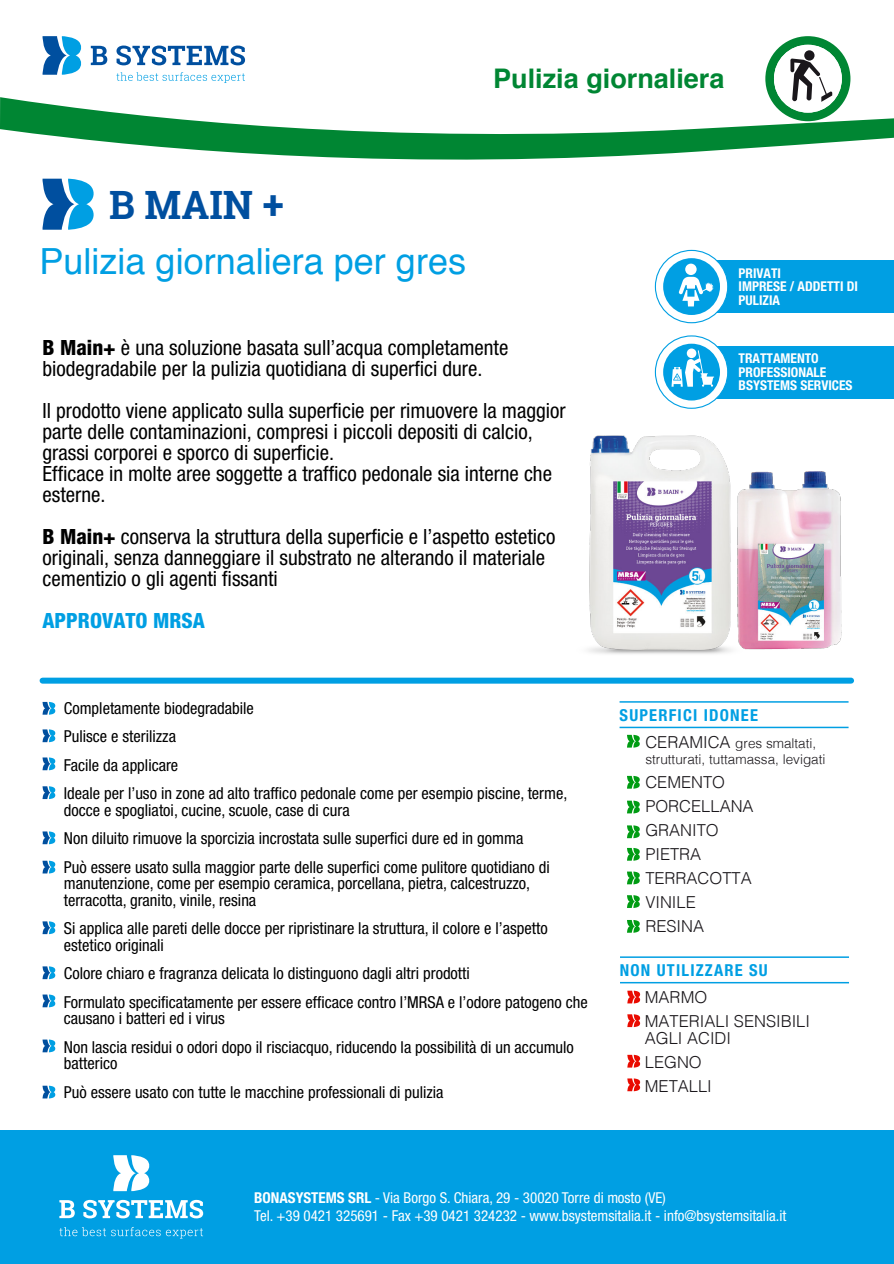
<style>
.page{position:relative;width:894px;height:1264px;background:#fff}
.page>*{position:absolute;margin:0;border:0;box-sizing:border-box;transform-origin:0 0}
.t1{font:700 39px "Roboto Slab";color:#004f9f}
.t2{font:36px "Helvetica";color:#009fe3}
.t3{font:700 27px "Helvetica";color:#008633}
.t4{font:condensed 21px/21px "Helvetica Neue";color:#000}
.t5{font:800 condensed 21px "Helvetica Neue";color:#009fe3}
.t6{font:condensed 16.5px/28.5px "Helvetica Neue";color:#000}
.t7{font:300 16.5px/24px "Helvetica";color:#1a171b}
.t8{font:700 condensed 16.5px "Helvetica Neue LT Std";letter-spacing:.075em;color:#009fe3}
.t9{font:condensed 15px/18px "Helvetica Neue LT Std";color:#fff}
.t10{font:700 condensed 13.5px/13.5px "Helvetica Neue LT Std";color:#fff}
.t11{font:300 13.5px/16.5px "Helvetica";color:#1a171b}
.s1{font-weight:800}
.s2{font-size:16.5px}
.s3{font-weight:700}
</style>
<div class="page">
<svg style="left:43px;top:179px;width:51px;height:51px"></svg>
<svg style="left:91px;top:46px;width:16px;height:19px"></svg>
<svg style="left:116px;top:46px;width:129px;height:19px"></svg>
<svg style="left:43px;top:36px;width:39px;height:38px"></svg>
<svg style="left:117px;top:72px;width:127px;height:2px"></svg>
<div style="left:43px;top:677px;width:807px;height:6px;background:#009fe3"></div>
<svg style="left:43px;top:702px;width:13px;height:12px"></svg>
<svg style="left:43px;top:729px;width:13px;height:13px"></svg>
<svg style="left:43px;top:757px;width:13px;height:13px"></svg>
<svg style="left:43px;top:786px;width:13px;height:13px"></svg>
<svg style="left:43px;top:860px;width:13px;height:13px"></svg>
<svg style="left:43px;top:831px;width:13px;height:13px"></svg>
<svg style="left:43px;top:921px;width:13px;height:13px"></svg>
<svg style="left:43px;top:966px;width:13px;height:13px"></svg>
<svg style="left:43px;top:994px;width:13px;height:13px"></svg>
<svg style="left:43px;top:1039px;width:13px;height:13px"></svg>
<svg style="left:43px;top:1085px;width:13px;height:13px"></svg>
<img style="left:588px;top:435px;width:143px;height:219px">
<img style="left:737px;top:471px;width:105px;height:179px">
<svg style="left:0;top:74px;width:893px;height:86px"></svg>
<svg style="left:765px;top:36px;width:85px;height:85px"></svg>
<div style="left:714px;top:345px;width:179px;height:53px;background:#009fe3"></div>
<div style="left:714px;top:260px;width:179px;height:53px;background:#009fe3"></div>
<svg style="left:654px;top:335px;width:74px;height:74px"></svg>
<svg style="left:654px;top:250px;width:74px;height:73px"></svg>
<div style="left:663px;top:344px;width:56px;height:56px;background:#009fe3;border-radius:50%"></div>
<div style="left:663px;top:258px;width:56px;height:57px;background:#009fe3;border-radius:50%"></div>
<svg style="left:671px;top:348px;width:42px;height:39px"></svg>
<svg style="left:678px;top:263px;width:35px;height:43px"></svg>
<hr style="left:620px;top:981px;width:228px;height:2px;background:#009fe3">
<hr style="left:620px;top:956px;width:228px;height:1px;background:#009fe3">
<svg style="left:627px;top:1014px;width:13px;height:13px"></svg>
<svg style="left:627px;top:1054px;width:13px;height:13px"></svg>
<svg style="left:627px;top:1078px;width:13px;height:13px"></svg>
<svg style="left:627px;top:990px;width:13px;height:13px"></svg>
<hr style="left:619px;top:701px;width:229px;height:1px;background:#009fe3">
<hr style="left:619px;top:726px;width:229px;height:2px;background:#009fe3">
<svg style="left:627px;top:776px;width:13px;height:12px"></svg>
<svg style="left:627px;top:800px;width:13px;height:13px"></svg>
<svg style="left:627px;top:825px;width:13px;height:13px"></svg>
<svg style="left:627px;top:848px;width:13px;height:12px"></svg>
<svg style="left:627px;top:871px;width:13px;height:13px"></svg>
<svg style="left:627px;top:895px;width:13px;height:13px"></svg>
<svg style="left:627px;top:920px;width:13px;height:12px"></svg>
<svg style="left:627px;top:734px;width:13px;height:13px"></svg>
<div style="left:0;top:1130px;width:893px;height:133px;background:#009fe3"></div>
<svg style="left:59px;top:1226px;width:144px;height:12px"></svg>
<svg style="left:59px;top:1200px;width:16px;height:18px"></svg>
<svg style="left:83px;top:1199px;width:120px;height:19px"></svg>
<svg style="left:113px;top:1155px;width:37px;height:36px"></svg>
<h3 class="t3" style="left:493px;top:68px;width:233px">Pulizia giornaliera</h3>
<h1 class="t1" style="left:109px;top:178px;width:176px">B MAIN +</h1>
<h2 class="t2" style="left:39px;top:247px;width:428px">Pulizia giornaliera per gres</h2>
<p class="t4" style="left:43px;top:339px;width:467px"><span class="s1">B Main+</span> è una soluzione basata sull’acqua completamente biodegradabile per la pulizia quotidiana di superfici dure.</p>
<p class="t4" style="left:43px;top:402px;width:524px">Il prodotto viene applicato sulla superficie per rimuovere la maggior parte delle contaminazioni, compresi i piccoli depositi di calcio, grassi corporei e sporco di superficie.<br>Efficace in molte aree soggette a traffico pedonale sia interne che esterne.</p>
<p class="t4" style="left:43px;top:528px;width:514px"><span class="s1">B Main+</span> conserva la struttura della superficie e l’aspetto estetico originali, senza danneggiare il substrato ne alterando il materiale cementizio o gli agenti fissanti</p>
<p class="t5" style="left:43px;top:613px;width:164px">APPROVATO MRSA</p>
<p class="t10" style="left:738px;top:268px;width:121px">PRIVATI<br>IMPRESE / ADDETTI DI<br>PULIZIA</p>
<p class="t10" style="left:738px;top:354px;width:115px">TRATTAMENTO<br>PROFESSIONALE<br>BSYSTEMS SERVICES</p>
<p class="t6" style="left:64px;top:695px;width:505px">Completamente biodegradabile<br>Pulisce e sterilizza<br>Facile da applicare<br>Ideale per l’uso in zone ad alto traffico pedonale come per esempio piscine, terme,</p>
<p class="t6" style="left:64px;top:797px;width:487px">docce e spogliatoi, cucine, scuole, case di cura<br>Non diluito rimuove la sporcizia incrostata sulle superfici dure ed in gomma<br>Può essere usato sulla maggior parte delle superfici come pulitore quotidiano di</p>
<p class="t6" style="left:64px;top:876px;width:467px;line-height:16.5px">manutenzione, come per esempio ceramica, porcellana, pietra, calcestruzzo, terracotta, granito, vinile, resina</p>
<p class="t6" style="left:64px;top:921px;width:485px;line-height:16.5px">Si applica alle pareti delle docce per ripristinare la struttura, il colore e l’aspetto estetico originali</p>
<p class="t6" style="left:64px;top:960px;width:525px">Colore chiaro e fragranza delicata lo distinguono dagli altri prodotti<br>Formulato specificatamente per essere efficace contro l’MRSA e l’odore patogeno che</p>
<p class="t6" style="left:64px;top:1005px;width:511px">causano i batteri ed i virus<br>Non lascia residui o odori dopo il risciacquo, riducendo la possibilità di un accumulo</p>
<p class="t6" style="left:64px;top:1050px;width:381px">batterico<br>Può essere usato con tutte le macchine professionali di pulizia</p>
<p class="t8" style="left:619px;top:708px;width:140px">SUPERFICI IDONEE</p>
<p class="t11" style="left:645px;top:736px;width:182px"><span class="s2">CERAMICA</span> gres smaltati, strutturati, tuttamassa, levigati</p>
<p class="t7" style="left:645px;top:772px;width:110px">CEMENTO<br>PORCELLANA<br>GRANITO<br>PIETRA<br>TERRACOTTA<br>VINILE<br>RESINA</p>
<p class="t8" style="left:619px;top:964px;width:149px">NON UTILIZZARE SU</p>
<p class="t7" style="left:644px;top:987px;width:167px">MARMO<br>MATERIALI SENSIBILI</p>
<p class="t7" style="left:644px;top:1027px;width:88px">AGLI ACIDI<br>LEGNO<br>METALLI</p>
<p class="t9" style="left:254px;top:1190px;width:533px"><span class="s3">BONASYSTEMS SRL</span> - Via Borgo S. Chiara, 29 - 30020 Torre di mosto (VE)<br>Tel. +39 0421 325691 - Fax +39 0421 324232 - www.bsystemsitalia.it - info@bsystemsitalia.it</p>
</div>
